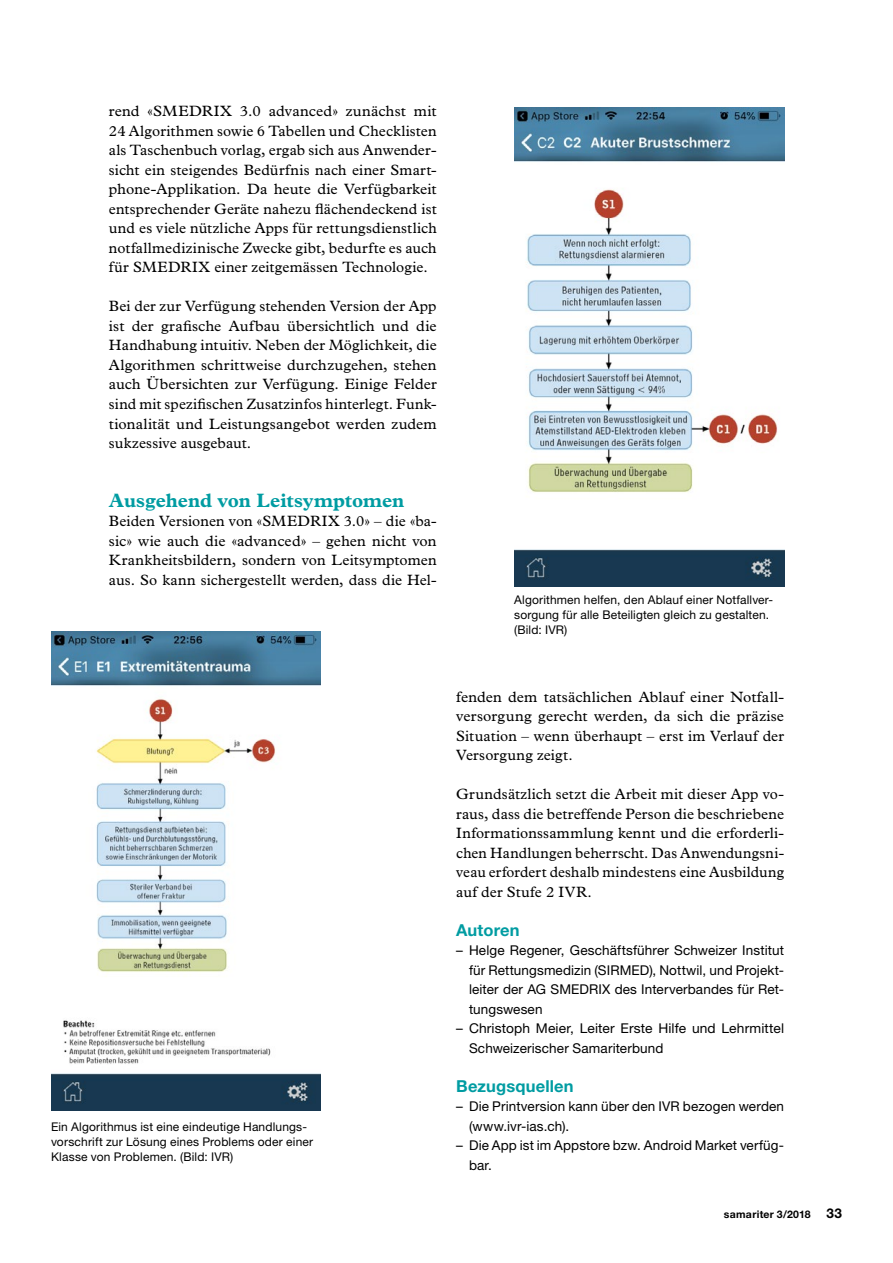
<style>
.page{position:relative;width:893px;height:1263px;background:#fff}
.page>*{position:absolute;margin:0;border:0;box-sizing:border-box;transform-origin:0 0}
.t1{font:700 19.5px "Plantin Std";letter-spacing:-.005em;color:#009ca2}
.t2{font:700 16.5px "Helvetica Neue LT Std";letter-spacing:.01em;color:#009ca2}
.t3{font:15px/19.5px "Plantin Std";letter-spacing:.01em;color:#000;text-align:justify}
.t4{font:13.5px/19.5px "Helvetica Neue LT Std";letter-spacing:.01em;color:#000}
.t5{font:12px/15px "Helvetica Neue LT Std";letter-spacing:.015em;color:#000}
.t6{font:700 10.5px "Helvetica Neue LT Std";letter-spacing:.025em;color:#000}
.s1{font-size:13.5px}
</style>
<div class="page">
<img style="left:514px;top:108px;width:270px;height:479px">
<img style="left:51px;top:631px;width:270px;height:479px">
<p class="t3" style="left:109px;top:102px;width:329px">rend «SMEDRIX 3.0 advanced» zunächst mit 24 Algorithmen sowie 6 Tabellen und Checklisten als Taschenbuch vorlag, ergab sich aus Anwender&shy;sicht ein steigendes Bedürfnis nach einer Smart&shy;phone-Applikation. Da heute die Verfügbarkeit entsprechender Geräte nahezu flächendeckend ist und es viele nützliche Apps für rettungsdienstlich notfallmedizinische Zwecke gibt, bedurfte es auch für SMEDRIX einer zeitgemässen Technologie.</p>
<p class="t3" style="left:109px;top:297px;width:329px">Bei der zur Verfügung stehenden Version der App ist der grafische Aufbau übersichtlich und die Handhabung intuitiv. Neben der Möglichkeit, die Algorithmen schrittweise durchzugehen, stehen auch Übersichten zur Verfügung. Einige Felder sind mit spezifischen Zusatzinfos hinterlegt. Funk&shy;tionalität und Leistungsangebot werden zudem sukzessive ausgebaut.</p>
<h1 class="t1" style="left:109px;top:488px;width:297px">Ausgehend von Leitsymptomen</h1>
<p class="t3" style="left:109px;top:511px;width:329px">Beiden Versionen von «SMEDRIX 3.0» – die «ba&shy;sic» wie auch die «advanced» – gehen nicht von Krankheitsbildern, sondern von Leitsymptomen aus. So kann sichergestellt werden, dass die Hel-</p>
<p class="t5" style="left:514px;top:592px;width:261px">Algorithmen helfen, den Ablauf einer Notfallver&shy;sorgung für alle Beteiligten gleich zu gestalten. (Bild: IVR)</p>
<p class="t5" style="left:51px;top:1118px;width:264px">Ein Algorithmus ist eine eindeutige Handlungs&shy;vorschrift zur Lösung eines Problems oder einer<br>Klasse von Problemen. (Bild: IVR)</p>
<p class="t3" style="left:456px;top:687px;width:329px">fenden dem tatsächlichen Ablauf einer Notfall&shy;versorgung gerecht werden, da sich die präzise Situation – wenn überhaupt – erst im Verlauf der Versorgung zeigt.</p>
<p class="t3" style="left:456px;top:784px;width:329px">Grundsätzlich setzt die Arbeit mit dieser App vo&shy;raus, dass die betreffende Person die beschriebene Informationssammlung kennt und die erforderli&shy;chen Handlungen beherrscht. Das Anwendungsni&shy;veau erfordert deshalb mindestens eine Ausbildung auf der Stufe 2 IVR.</p>
<p class="t2" style="left:456px;top:919px;width:65px">Autoren</p>
<p class="t4" style="left:469px;top:940px;width:317px;text-align:justify;text-indent:-13px">– Helge Regener, Geschäftsführer Schweizer Institut für Rettungsmedizin (SIRMED), Nottwil, und Projekt&shy;leiter der AG SMEDRIX des Interverbandes für Ret&shy;tungswesen</p>
<p class="t4" style="left:469px;top:1018px;width:317px;text-indent:-13px">– Christoph Meier, Leiter Erste Hilfe und Lehrmittel<br>Schweizerischer Samariterbund</p>
<p class="t2" style="left:456px;top:1075px;width:119px">Bezugsquellen</p>
<p class="t4" style="left:469px;top:1096px;width:317px;text-indent:-13px">– Die Printversion kann über den IVR bezogen werden (www.ivr-ias.ch).</p>
<p class="t4" style="left:469px;top:1135px;width:317px;text-indent:-13px">– Die App ist im Appstore bzw. Android Market verfüg&shy;bar.</p>
<p class="t6" style="left:724px;top:1208px;width:120px">samariter 3/2018 <span class="s1">33</span></p>
</div>
